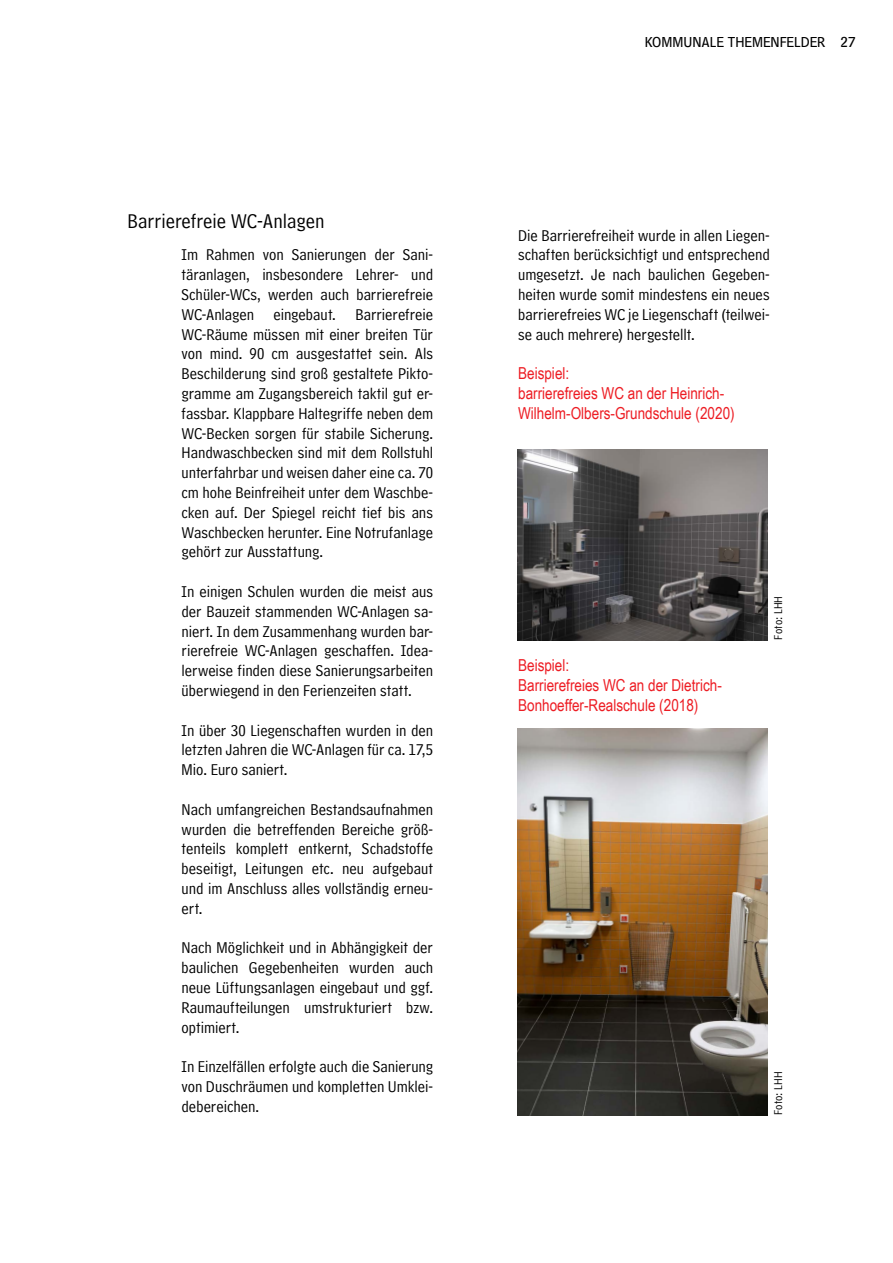
<style>
.page{position:relative;width:893px;height:1263px;background:#fff}
.page>*{position:absolute;margin:0;border:0;box-sizing:border-box;transform-origin:0 0}
.Headline_4{font:21px "Hannover Millennial Comment";color:#000}
.Lauftext{font:16.5px/19.8px "Hannover Millennial Comment";color:#000;text-align:justify}
.Lauftext-2{font:16.5px/19.8px "Arial Narrow";color:#ed1c23}
.Zwischenüberschrift{font:16.5px/19.8px "Arial Narrow";color:#ed1c23}
.t1{font:15px "Hannover Millennial Text";color:#000}
.t2{font:12px "Hannover Millennial Comment";letter-spacing:.01em;color:#000}
</style>
<div class="page">
<img style="left:517px;top:449px;width:251px;height:191px">
<img style="left:517px;top:729px;width:251px;height:386px">
<h4 class="Headline_4" style="left:128px;top:210px;width:198px">Barrierefreie WC-Anlagen</h4>
<p class="Lauftext" style="left:182px;top:245px;width:253px">Im Rahmen von Sanierungen der Sani&shy;täranlagen, insbesondere Lehrer- und Schüler-WCs, werden auch barrierefreie WC-Anlagen eingebaut. Barrierefreie WC-Räume müssen mit einer breiten Tür von mind. 90 cm ausgestattet sein. Als Beschilderung sind groß gestaltete Pikto&shy;gramme am Zugangsbereich taktil gut er&shy;fassbar. Klappbare Haltegriffe neben dem WC-Becken sorgen für stabile Sicherung.<br>Handwaschbecken sind mit dem Rollstuhl unterfahrbar und weisen daher eine ca. 70 cm hohe Beinfreiheit unter dem Waschbe&shy;cken auf. Der Spiegel reicht tief bis ans Waschbecken herunter. Eine Notrufanlage gehört zur Ausstattung.</p>
<p class="Lauftext" style="left:182px;top:582px;width:253px">In einigen Schulen wurden die meist aus der Bauzeit stammenden WC-Anlagen sa&shy;niert. In dem Zusammenhang wurden bar&shy;rierefreie WC-Anlagen geschaffen. Idea&shy;lerweise finden diese Sanierungsarbeiten überwiegend in den Ferienzeiten statt.</p>
<p class="Lauftext" style="left:182px;top:721px;width:253px">In über 30 Liegenschaften wurden in den letzten Jahren die WC-Anlagen für ca. 17,5<br>Mio. Euro saniert.</p>
<p class="Lauftext" style="left:182px;top:800px;width:253px">Nach umfangreichen Bestandsaufnahmen wurden die betreffenden Bereiche größ&shy;tenteils komplett entkernt, Schadstoffe beseitigt, Leitungen etc. neu aufgebaut und im Anschluss alles vollständig erneu&shy;ert.</p>
<p class="Lauftext" style="left:182px;top:938px;width:253px">Nach Möglichkeit und in Abhängigkeit der baulichen Gegebenheiten wurden auch neue Lüftungsanlagen eingebaut und ggf.<br>Raumaufteilungen umstrukturiert bzw. optimiert.</p>
<p class="Lauftext" style="left:182px;top:1057px;width:253px">In Einzelfällen erfolgte auch die Sanierung von Duschräumen und kompletten Umklei&shy;debereichen.</p>
<p class="t1" style="left:645px;top:34px;width:182px">KOMMUNALE THEMENFELDER</p>
<p class="t1" style="left:840px;top:34px;width:16px">27</p>
<p class="Lauftext" style="left:518px;top:226px;width:253px">Die Barrierefreiheit wurde in allen Liegen&shy;schaften berücksichtigt und entsprechend umgesetzt. Je nach baulichen Gegeben&shy;heiten wurde somit mindestens ein neues barrierefreies WC je Liegenschaft (teilwei&shy;se auch mehrere) hergestellt.</p>
<p class="Lauftext-2" style="left:518px;top:363px;width:218px">Beispiel:<br>barrierefreies WC an der Heinrich-<br>Wilhelm-Olbers-Grundschule (2020)</p>
<h5 class="Zwischenüberschrift" style="left:518px;top:655px;width:205px">Beispiel:<br>Barrierefreies WC an der Dietrich-<br>Bonhoeffer-Realschule (2018)</h5>
<p class="t2" style="left:772px;top:639px;width:45px;rotate:-90deg">Foto: LHH</p>
<p class="t2" style="left:772px;top:1115px;width:45px;rotate:-90deg">Foto: LHH</p>
</div>
